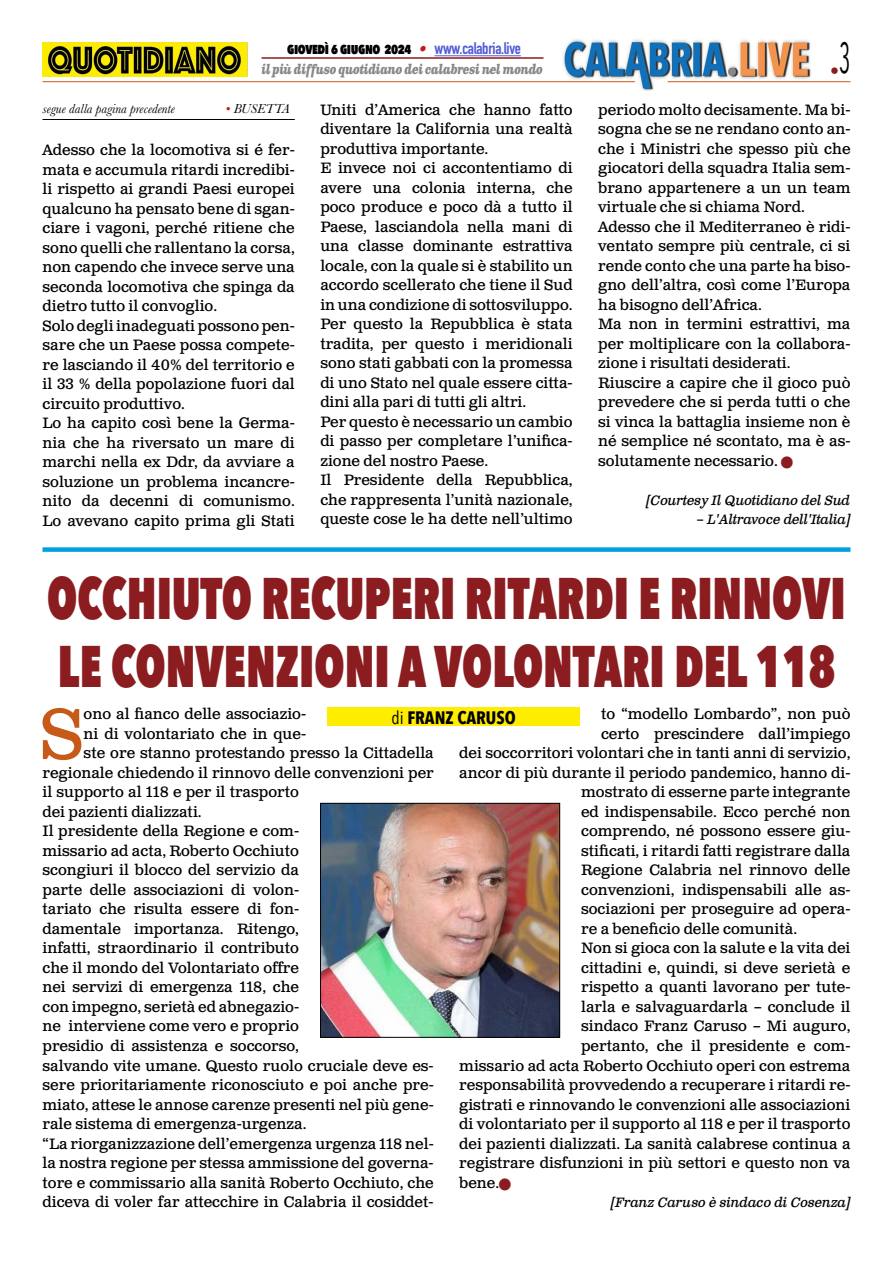
<style>
.page{position:relative;width:893px;height:1263px;background:#fff}
.page>*{position:absolute;margin:0;border:0;box-sizing:border-box;transform-origin:0 0}
.t1{font:71.25px "Clarendon Text Pro";color:#c85a19}
.t2{font:800 58.5px/67.5px "Avenir Next Condensed";color:#8b1c1f;scale:.81 1}
.t3{font:700 18px "Avenir Next Condensed";color:#000}
.t4{font:18px "Avenir Next Condensed";color:#8b1c1f}
.t5{font:15px/19.5px "Clarendon Text Pro";color:#000}
.t6{font:800 15px "Avenir Next Condensed";letter-spacing:-.03em;color:#000;scale:.9 1}
.t7{font:italic 13.5px "Clarendon Text Pro";letter-spacing:-.02em;color:#000}
.t8{font:italic 700 13.5px "Clarendon Text Pro";letter-spacing:-.05em;color:#878787;scale:.79 1}
.t9{font:italic 13.5px "Baskerville";color:#000}
.s1{font-family:"Clarendon Text Pro";font-weight:700;font-style:italic;color:#ca181a}
.s2{font-family:"DIN Condensed";font-weight:700;font-size:16.5px;color:#4f5cd6}
.s3{color:#ca181a}
.s4{color:#8b1c1f}
.s5{font-weight:400}
</style>
<div class="page">
<img style="left:563px;top:39px;width:248px;height:51px">
<hr style="left:43px;top:81px;width:592px;height:1px;background:#c85a19">
<hr style="left:668px;top:81px;width:182px;height:1px;background:#c85a19">
<hr style="left:434px;top:55px;width:87px;height:1px;background:#4f5cd6">
<hr style="left:261px;top:57px;width:282px;height:2px;background:#8b1c1f">
<img style="left:43px;top:42px;width:204px;height:35px">
<hr style="left:43px;top:119px;width:252px;height:1px;background:#000">
<div style="left:43px;top:547px;width:807px;height:5px;background:#009fe3"></div>
<img style="left:322px;top:805px;width:236px;height:230px">
<div style="left:320px;top:803px;width:240px;height:234px;border:1px solid #000"></div>
<div style="left:327px;top:707px;width:253px;height:18px;background:#ffed00"></div>
<p class="t6" style="left:287px;top:39px;width:261px">giovedì 6 giugno 2024 <span class="s1">•</span> <span class="s2">www.calabria.live</span></p>
<p class="t8" style="left:261px;top:61px;width:358px">il più diffuso quotidiano dei calabresi nel mondo</p>
<p class="t4" style="left:830px;top:55px;width:22px">•<sup>3</sup></p>
<p class="t9" style="left:43px;top:100px;width:134px">segue dalla pagina precedente</p>
<p class="t9" style="left:226px;top:100px;width:66px"><span class="s3">•</span> BUSETTA</p>
<p class="t5" style="left:43px;top:141px;width:254px">Adesso che la locomotiva si é fer&shy;mata e accumula ritardi incredibi&shy;li rispetto ai grandi Paesi europei qualcuno ha pensato bene di sgan&shy;ciare i vagoni, perché ritiene che sono quelli che rallentano la corsa, non capendo che invece serve una seconda locomotiva che spinga da dietro tutto il convoglio.<br>Solo degli inadeguati possono pen&shy;sare che un Paese possa compete&shy;re lasciando il 40% del territorio e il 33 % della popolazione fuori dal circuito produttivo.<br>Lo ha capito così bene la Germa&shy;nia che ha riversato un mare di marchi nella ex Ddr, da avviare a soluzione un problema incancre&shy;nito da decenni di comunismo.<br>Lo avevano capito prima gli Stati</p>
<p class="t5" style="left:320px;top:101px;width:254px">Uniti d’America che hanno fatto diventare la California una realtà produttiva importante.<br>E invece noi ci accontentiamo di avere una colonia interna, che poco produce e poco dà a tutto il<br>Paese, lasciandola nella mani di una classe dominante estrattiva locale, con la quale si è stabilito un accordo scellerato che tiene il Sud in una condizione di sottosviluppo.<br>Per questo la Repubblica è stata tradita, per questo i meridionali sono stati gabbati con la promessa di uno Stato nel quale essere citta&shy;dini alla pari di tutti gli altri.<br>Per questo è necessario un cambio di passo per completare l’unifica&shy;zione del nostro Paese.<br>Il Presidente della Repubblica, che rappresenta l’unità nazionale, queste cose le ha dette nell’ultimo</p>
<p class="t5" style="left:598px;top:101px;width:254px">periodo molto decisamente. Ma bi&shy;sogna che se ne rendano conto an&shy;che i Ministri che spesso più che giocatori della squadra Italia sem&shy;brano appartenere a un un team virtuale che si chiama Nord.<br>Adesso che il Mediterraneo è ridi&shy;ventato sempre più centrale, ci si rende conto che una parte ha biso&shy;gno dell’altra, così come l’Europa ha bisogno dell’Africa.<br>Ma non in termini estrattivi, ma per moltiplicare con la collabora&shy;zione i risultati desiderati.<br>Riuscire a capire che il gioco può prevedere che si perda tutti o che si vinca la battaglia insieme non è né semplice né scontato, ma è as&shy;solutamente necessario. <span class="s4">■</span></p>
<p class="t7" style="left:647px;top:492px;width:205px">[Courtesy Il Quotidiano del Sud</p>
<p class="t7" style="left:696px;top:511px;width:155px">– L'Altravoce dell'Italia]</p>
<h2 class="t2" style="left:47px;top:564px;width:987px">OCCHIUTO RECUPERI RITARDI E RINNOVI<br>LE CONVENZIONI A VOLONTARI DEL 118</h2>
<h1 class="t1" style="left:40px;top:691px;width:45px">S</h1>
<p class="t5" style="left:84px;top:705px;width:224px">ono al fianco delle associazio-</p>
<p class="t5" style="left:601px;top:705px;width:251px">to “modello Lombardo”, non può</p>
<p class="t5" style="left:601px;top:725px;width:251px">certo prescindere dall’impiego</p>
<p class="t5" style="left:459px;top:744px;width:393px">dei soccorritori volontari che in tanti anni di servizio,</p>
<p class="t5" style="left:459px;top:764px;width:393px">ancor di più durante il periodo pandemico, hanno di-</p>
<p class="t5" style="left:581px;top:783px;width:271px">mostrato di esserne parte integrante</p>
<p class="t5" style="left:581px;top:803px;width:271px">ed indispensabile. Ecco perché non</p>
<p class="t5" style="left:581px;top:822px;width:271px">comprendo, né possono essere giu-</p>
<p class="t5" style="left:581px;top:842px;width:271px">stificati, i ritardi fatti registrare dalla</p>
<p class="t5" style="left:581px;top:861px;width:271px">Regione Calabria nel rinnovo delle</p>
<p class="t5" style="left:581px;top:881px;width:271px">convenzioni, indispensabili alle as-</p>
<p class="t5" style="left:581px;top:900px;width:271px">sociazioni per proseguire ad opera-</p>
<p class="t5" style="left:581px;top:920px;width:217px">re a beneficio delle comunità.</p>
<p class="t5" style="left:581px;top:939px;width:271px">Non si gioca con la salute e la vita dei</p>
<p class="t5" style="left:581px;top:959px;width:271px">cittadini e, quindi, si deve serietà e</p>
<p class="t5" style="left:581px;top:978px;width:271px">rispetto a quanti lavorano per tute-</p>
<p class="t5" style="left:581px;top:998px;width:271px">larla e salvaguardarla – conclude il</p>
<p class="t5" style="left:581px;top:1017px;width:271px">sindaco Franz Caruso – Mi auguro,</p>
<p class="t5" style="left:581px;top:1037px;width:271px">pertanto, che il presidente e com-</p>
<p class="t5" style="left:459px;top:1056px;width:393px">missario ad acta Roberto Occhiuto operi con estrema</p>
<p class="t5" style="left:459px;top:1076px;width:393px">responsabilità provvedendo a recuperare i ritardi re-</p>
<p class="t5" style="left:459px;top:1095px;width:393px">gistrati e rinnovando le convenzioni alle associazioni</p>
<p class="t5" style="left:459px;top:1115px;width:393px">di volontariato per il supporto al 118 e per il trasporto</p>
<p class="t5" style="left:459px;top:1134px;width:393px">dei pazienti dializzati. La sanità calabrese continua a</p>
<p class="t5" style="left:459px;top:1154px;width:393px">registrare disfunzioni in più settori e questo non va</p>
<p class="t5" style="left:459px;top:1173px;width:53px">bene.<span class="s4">■</span></p>
<p class="t7" style="left:611px;top:1194px;width:241px">[Franz Caruso è sindaco di Cosenza]</p>
<p class="t3" style="left:391px;top:706px;width:126px"><span class="s5">di</span> FRANZ CARUSO</p>
<p class="t5" style="left:84px;top:725px;width:224px">ni di volontariato che in que-</p>
<p class="t5" style="left:84px;top:744px;width:352px">ste ore stanno protestando presso la Cittadella</p>
<p class="t5" style="left:43px;top:764px;width:393px">regionale chiedendo il rinnovo delle convenzioni per</p>
<p class="t5" style="left:43px;top:783px;width:258px">il supporto al 118 e per il trasporto</p>
<p class="t5" style="left:43px;top:803px;width:161px">dei pazienti dializzati.</p>
<p class="t5" style="left:43px;top:822px;width:258px">Il presidente della Regione e com-</p>
<p class="t5" style="left:43px;top:842px;width:258px">missario ad acta, Roberto Occhiuto</p>
<p class="t5" style="left:43px;top:861px;width:258px">scongiuri il blocco del servizio da</p>
<p class="t5" style="left:43px;top:881px;width:258px">parte delle associazioni di volon-</p>
<p class="t5" style="left:43px;top:900px;width:258px">tariato che risulta essere di fon-</p>
<p class="t5" style="left:43px;top:920px;width:258px">damentale importanza. Ritengo,</p>
<p class="t5" style="left:43px;top:939px;width:258px">infatti, straordinario il contributo</p>
<p class="t5" style="left:43px;top:959px;width:258px">che il mondo del Volontariato offre</p>
<p class="t5" style="left:43px;top:978px;width:258px">nei servizi di emergenza 118, che</p>
<p class="t5" style="left:43px;top:998px;width:258px">con impegno, serietà ed abnegazio-</p>
<p class="t5" style="left:43px;top:1017px;width:258px">ne interviene come vero e proprio</p>
<p class="t5" style="left:43px;top:1037px;width:258px">presidio di assistenza e soccorso,</p>
<p class="t5" style="left:43px;top:1056px;width:393px">salvando vite umane. Questo ruolo cruciale deve es-</p>
<p class="t5" style="left:43px;top:1076px;width:393px">sere prioritariamente riconosciuto e poi anche pre-</p>
<p class="t5" style="left:43px;top:1095px;width:393px">miato, attese le annose carenze presenti nel più gene-</p>
<p class="t5" style="left:43px;top:1115px;width:265px">rale sistema di emergenza-urgenza.</p>
<p class="t5" style="left:43px;top:1134px;width:393px">“La riorganizzazione dell’emergenza urgenza 118 nel-</p>
<p class="t5" style="left:43px;top:1154px;width:393px">la nostra regione per stessa ammissione del governa-</p>
<p class="t5" style="left:43px;top:1173px;width:393px">tore e commissario alla sanità Roberto Occhiuto, che</p>
<p class="t5" style="left:43px;top:1193px;width:393px">diceva di voler far attecchire in Calabria il cosiddet-</p>
</div>
